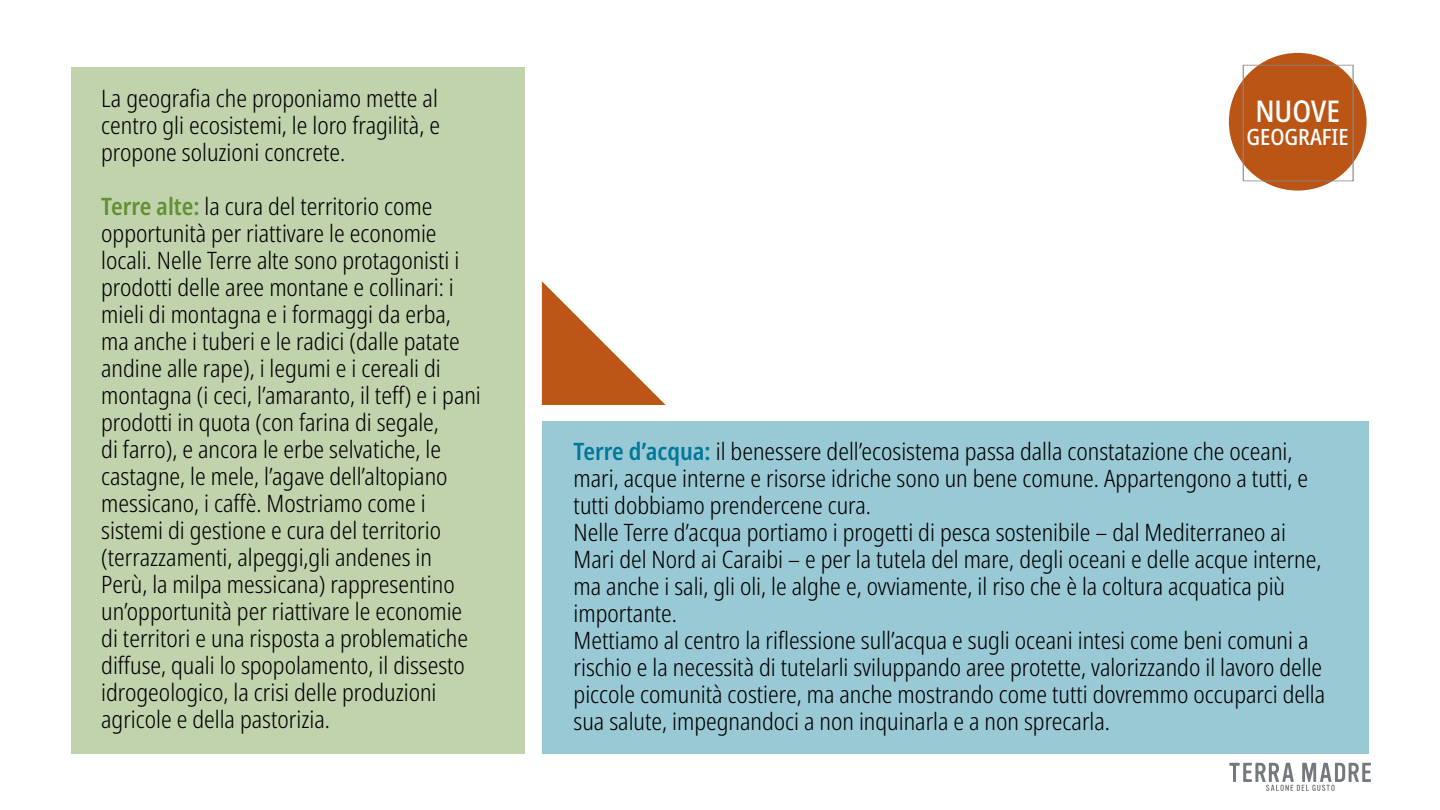
<style>
.page{position:relative;width:1440px;height:810px;background:#fff}
.page>*{position:absolute;margin:0;border:0;box-sizing:border-box;transform-origin:0 0}
.t1{font:500 condensed 30px "Noto Sans";color:#fff}
.t2{font:300 condensed 24px/27px "Noto Sans";color:#000}
.t3{font:500 condensed 22.5px "Noto Sans";color:#fff}
.s1{font-weight:600;color:#639030}
.s2{font-weight:600;color:#00789a}
</style>
<div class="page">
<svg style="left:1229px;top:763px;width:142px;height:28px"></svg>
<div style="left:71px;top:68px;width:454px;height:686px;background:#c1d3ad"></div>
<div style="left:542px;top:421px;width:826px;height:333px;background:#9ac9d6"></div>
<svg style="left:1227px;top:51px;width:141px;height:141px;background:#c06a34"></svg>
<div style="left:1225px;top:49px;width:145px;height:145px;border:4px solid #fff;border-radius:50%"></div>
<svg style="left:1243px;top:65px;width:111px;height:116px;background:#ba5c21"></svg>
<svg style="left:542px;top:281px;width:124px;height:124px"></svg>
<p class="t2" style="left:101px;top:85px;width:340px;text-align:justify">La geografia che proponiamo mette al centro gli ecosistemi, le loro fragilità, e propone soluzioni concrete.</p>
<p class="t2" style="left:101px;top:193px;width:381px"><span class="s1">Terre alte:</span> la cura del territorio come opportunità per riattivare le economie locali. Nelle Terre alte sono protagonisti i prodotti delle aree montane e collinari: i mieli di montagna e i formaggi da erba, ma anche i tuberi e le radici (dalle patate andine alle rape), i legumi e i cereali di montagna (i ceci, l’amaranto, il teff) e i pani prodotti in quota (con farina di segale,<br>di farro), e ancora le erbe selvatiche, le castagne, le mele, l’agave dell’altopiano messicano, i caffè. Mostriamo come i sistemi di gestione e cura del territorio (terrazzamenti, alpeggi,gli andenes in Perù, la milpa messicana) rappresentino un’opportunità per riattivare le economie di territori e una risposta a problematiche diffuse, quali lo spopolamento, il dissesto idrogeologico, la crisi delle produzioni agricole e della pastorizia.</p>
<p class="t1" style="left:1255px;top:91px;width:86px">NUOVE</p>
<p class="t3" style="left:1247px;top:121px;width:104px">GEOGRAFIE</p>
<p class="t2" style="left:574px;top:439px;width:753px"><span class="s2">Terre d’acqua:</span> il benessere dell’ecosistema passa dalla constatazione che oceani, mari, acque interne e risorse idriche sono un bene comune. Appartengono a tutti, e tutti dobbiamo prendercene cura.<br>Nelle Terre d’acqua portiamo i progetti di pesca sostenibile – dal Mediterraneo ai Mari del Nord ai Caraibi – e per la tutela del mare, degli oceani e delle acque interne, ma anche i sali, gli oli, le alghe e, ovviamente, il riso che è la coltura acquatica più importante.<br>Mettiamo al centro la riflessione sull’acqua e sugli oceani intesi come beni comuni a rischio e la necessità di tutelarli sviluppando aree protette, valorizzando il lavoro delle piccole comunità costiere, ma anche mostrando come tutti dovremmo occuparci della sua salute, impegnandoci a non inquinarla e a non sprecarla.</p>
</div>
